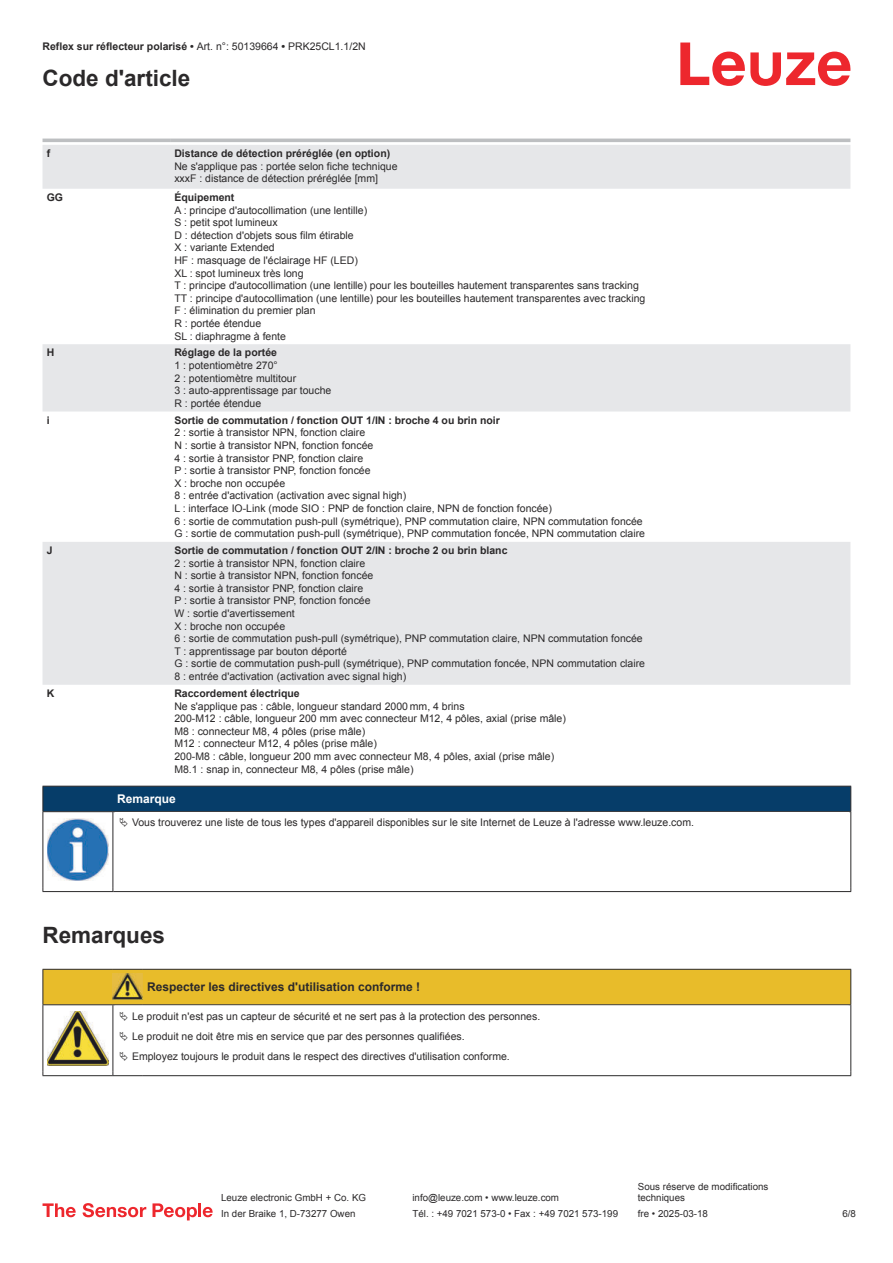
<style>
.page{position:relative;width:893px;height:1263px;background:#fff}
.page>*{position:absolute;margin:0;border:0;box-sizing:border-box;transform-origin:0 0}
.t1{font:700 22.5px "Arial";color:#2b292a}
.t2{font:700 12px "Arial";color:#2b292a}
.t3{font:700 12px "Arial";color:#fff}
.t4{font:10.5px/12.6px "Arial";color:#2b292a}
.t5{font:700 10.5px "Arial";color:#2b292a}
.t6{font:9.75px/11.7px "Arial";color:#2b292a}
.s1{font-weight:400}
</style>
<div class="page">
<svg style="left:680px;top:43px;width:170px;height:43px"></svg>
<svg style="left:43px;top:145px;width:807px;height:540px"></svg>
<hr style="left:43px;top:139px;width:127px;height:3px;background:#bdbfc1">
<hr style="left:170px;top:139px;width:680px;height:3px;background:#bdbfc1">
<svg style="left:43px;top:1203px;width:33px;height:14px"></svg>
<svg style="left:83px;top:1203px;width:63px;height:14px"></svg>
<svg style="left:153px;top:1203px;width:44px;height:17px"></svg>
<hr style="left:198px;top:1203px;width:3px;height:14px;background:#ed272d">
<svg style="left:203px;top:1207px;width:10px;height:10px"></svg>
<div style="left:43px;top:786px;width:808px;height:26px;background:#063d69"></div>
<hr style="left:113px;top:811px;width:738px;height:1px;background:#2b292a">
<hr style="left:43px;top:812px;width:1px;height:75px;background:#2b292a">
<hr style="left:113px;top:812px;width:1px;height:75px;background:#2b292a">
<hr style="left:850px;top:812px;width:1px;height:75px;background:#2b292a">
<hr style="left:43px;top:891px;width:70px;height:1px;background:#2b292a">
<hr style="left:113px;top:891px;width:738px;height:1px;background:#2b292a">
<img style="left:47px;top:818px;width:61px;height:63px">
<hr style="left:43px;top:1075px;width:70px;height:1px;background:#2b292a">
<hr style="left:113px;top:1075px;width:30px;height:1px;background:#2b292a">
<hr style="left:143px;top:1075px;width:708px;height:1px;background:#2b292a">
<svg style="left:43px;top:969px;width:808px;height:106px"></svg>
<p class="t5" style="left:43px;top:43px;width:325px">Reflex sur réflecteur polarisé • <span class="s1">Art. n°: 50139664</span> • <span class="s1">PRK25CL1.1/2N</span></p>
<h1 class="t1" style="left:43px;top:70px;width:149px">Code d'article</h1>
<p class="t5" style="left:47px;top:149px;width:5px">f</p>
<p class="t5" style="left:174px;top:149px;width:217px">Distance de détection préréglée (en option)</p>
<p class="t4" style="left:174px;top:161px;width:225px">Ne s'applique pas : portée selon fiche technique xxxF : distance de détection préréglée [mm]</p>
<p class="t5" style="left:47px;top:193px;width:18px">GG</p>
<p class="t5" style="left:174px;top:193px;width:62px">Équipement</p>
<p class="t4" style="left:174px;top:204px;width:473px">A : principe d'autocollimation (une lentille)<br>S : petit spot lumineux<br>D : détection d'objets sous film étirable<br>X : variante Extended<br>HF : masquage de l'éclairage HF (LED)<br>XL : spot lumineux très long<br>T : principe d'autocollimation (une lentille) pour les bouteilles hautement transparentes sans tracking TT : principe d'autocollimation (une lentille) pour les bouteilles hautement transparentes avec tracking F : élimination du premier plan<br>R : portée étendue<br>SL : diaphragme à fente</p>
<p class="t5" style="left:47px;top:349px;width:9px">H</p>
<p class="t5" style="left:174px;top:349px;width:104px">Réglage de la portée</p>
<p class="t4" style="left:174px;top:360px;width:159px">1 : potentiomètre 270°<br>2 : potentiomètre multitour<br>3 : auto-apprentissage par touche<br>R : portée étendue</p>
<p class="t5" style="left:47px;top:416px;width:4px">i</p>
<p class="t5" style="left:174px;top:416px;width:327px">Sortie de commutation / fonction OUT 1/IN : broche 4 ou brin noir</p>
<p class="t4" style="left:174px;top:427px;width:472px">2 : sortie à transistor NPN, fonction claire<br>N : sortie à transistor NPN, fonction foncée<br>4 : sortie à transistor PNP, fonction claire<br>P : sortie à transistor PNP, fonction foncée<br>X : broche non occupée<br>8 : entrée d'activation (activation avec signal high)<br>L : interface IO-Link (mode SIO : PNP de fonction claire, NPN de fonction foncée)<br>6 : sortie de commutation push-pull (symétrique), PNP commutation claire, NPN commutation foncée G : sortie de commutation push-pull (symétrique), PNP commutation foncée, NPN commutation claire</p>
<p class="t5" style="left:47px;top:546px;width:7px">J</p>
<p class="t5" style="left:174px;top:546px;width:335px">Sortie de commutation / fonction OUT 2/IN : broche 2 ou brin blanc</p>
<p class="t4" style="left:174px;top:558px;width:472px">2 : sortie à transistor NPN, fonction claire<br>N : sortie à transistor NPN, fonction foncée<br>4 : sortie à transistor PNP, fonction claire<br>P : sortie à transistor PNP, fonction foncée<br>W : sortie d'avertissement<br>X : broche non occupée<br>6 : sortie de commutation push-pull (symétrique), PNP commutation claire, NPN commutation foncée T : apprentissage par bouton déporté<br>G : sortie de commutation push-pull (symétrique), PNP commutation foncée, NPN commutation claire 8 : entrée d'activation (activation avec signal high)</p>
<p class="t5" style="left:47px;top:689px;width:9px">K</p>
<p class="t5" style="left:174px;top:689px;width:127px">Raccordement électrique</p>
<p class="t4" style="left:174px;top:700px;width:393px">Ne s'applique pas : câble, longueur standard 2000 mm, 4 brins<br>200-M12 : câble, longueur 200 mm avec connecteur M12, 4 pôles, axial (prise mâle)<br>M8 : connecteur M8, 4 pôles (prise mâle)<br>M12 : connecteur M12, 4 pôles (prise mâle)<br>200-M8 : câble, longueur 200 mm avec connecteur M8, 4 pôles, axial (prise mâle)<br>M8.1 : snap in, connecteur M8, 4 pôles (prise mâle)</p>
<p class="t3" style="left:117px;top:794px;width:60px">Remarque</p>
<p class="t4" style="left:132px;top:817px;width:563px">Vous trouverez une liste de tous les types d'appareil disponibles sur le site Internet de Leuze à l'adresse www.leuze.com.</p>
<h1 class="t1" style="left:43px;top:926px;width:124px">Remarques</h1>
<p class="t2" style="left:147px;top:982px;width:274px">Respecter les directives d'utilisation conforme !</p>
<p class="t4" style="left:132px;top:1007px;width:410px;line-height:20.2px">Le produit n'est pas un capteur de sécurité et ne sert pas à la protection des personnes.<br>Le produit ne doit être mis en service que par des personnes qualifiées.<br>Employez toujours le produit dans le respect des directives d'utilisation conforme.</p>
<p class="t6" style="left:221px;top:1193px;width:146px">Leuze electronic GmbH + Co. KG</p>
<p class="t6" style="left:412px;top:1193px;width:148px">info@leuze.com • www.leuze.com</p>
<p class="t6" style="left:638px;top:1181px;width:132px">Sous réserve de modifications techniques</p>
<p class="t6" style="left:221px;top:1209px;width:136px">In der Braike 1, D-73277 Owen</p>
<p class="t6" style="left:412px;top:1209px;width:207px">Tél. : +49 7021 573-0 • Fax : +49 7021 573-199</p>
<p class="t6" style="left:638px;top:1209px;width:72px">fre • 2025-03-18</p>
<p class="t6" style="left:842px;top:1209px;width:15px">6 /8</p>
</div>
